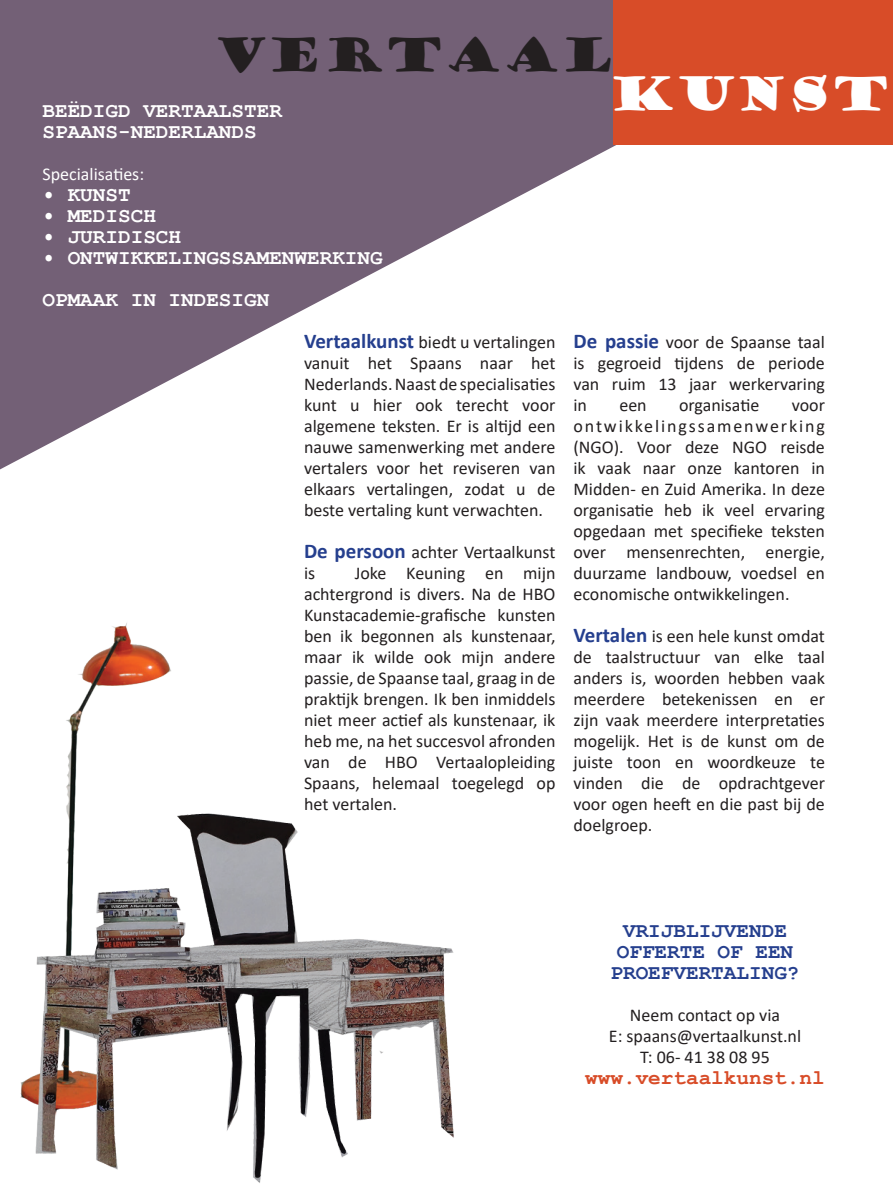
<style>
.page{position:relative;width:893px;height:1187px;background:#fff}
.page>*{position:absolute;margin:0;border:0;box-sizing:border-box;transform-origin:0 0}
.t1{font:45px "Goudy Stout";color:#231f20}
.t2{font:45px "Goudy Stout";color:#fff}
.Kop1{font:700 21px "Courier New";color:#fff}
.Kop1-2{font:700 21px/21px "Courier New";color:#253f8e;text-align:center}
.tekst{font:700 21px "Courier New";color:#d84c28}
.tekst-2{font:18px/21px "Calibri";color:#231f20;text-align:justify}
.Kop1-3{font:18px "Calibri";color:#fff}
.s1{font-weight:700;font-size:21px;color:#253f8e}
</style>
<div class="page">
<img style="left:20px;top:623px;width:434px;height:560px">
<svg style="left:0;top:0;width:616px;height:469px;fill:#736076"></svg>
<div style="left:614px;top:0;width:279px;height:145px;background:#d84c28"></div>
<p class="t1" style="left:215px;top:25px;width:401px">VERTAAL</p>
<p class="Kop1" style="left:43px;top:97px;width:241px">BEËDIGD VERTAALSTER</p>
<p class="Kop1" style="left:43px;top:118px;width:216px">SPAANS-NEDERLANDS</p>
<p class="t2" style="left:610px;top:64px;width:281px">KUNST</p>
<p class="Kop1-3" style="left:43px;top:162px;width:103px">Specialisaties:</p>
<p class="Kop1" style="left:43px;top:181px;width:90px">• KUNST</p>
<p class="Kop1" style="left:43px;top:202px;width:115px">• MEDISCH</p>
<p class="Kop1" style="left:43px;top:223px;width:140px">• JURIDISCH</p>
<p class="Kop1" style="left:43px;top:244px;width:342px">• ONTWIKKELINGSSAMENWERKING</p>
<p class="Kop1" style="left:43px;top:286px;width:228px">OPMAAK IN INDESIGN</p>
<p class="tekst-2" style="left:304px;top:331px;width:253px"><span class="s1">Vertaalkunst</span> biedt u vertalingen vanuit het Spaans naar het Nederlands. Naast de specialisaties kunt u hier ook terecht voor algemene teksten. Er is altijd een nauwe samenwerking met andere vertalers voor het reviseren van elkaars vertalingen, zodat u de beste vertaling kunt verwachten.</p>
<p class="tekst-2" style="left:304px;top:541px;width:253px"><span class="s1">De persoon</span> achter Vertaalkunst is</p>
<p class="tekst-2" style="left:304px;top:562px;width:253px;text-indent:51px">Joke Keuning en mijn achtergrond is divers. Na de HBO Kunstacademie-grafische kunsten ben ik begonnen als kunstenaar, maar ik wilde ook mijn andere passie, de Spaanse taal, graag in de praktijk brengen. Ik ben inmiddels niet meer actief als kunstenaar, ik heb me, na het succesvol afronden van de HBO Vertaalopleiding Spaans, helemaal toegelegd op het vertalen.</p>
<p class="tekst-2" style="left:573px;top:331px;width:253px"><span class="s1">De passie</span> voor de Spaanse taal is gegroeid tijdens de periode van ruim 13 jaar werkervaring in</p>
<p class="tekst-2" style="left:619px;top:394px;width:29px">een</p>
<p class="tekst-2" style="left:679px;top:394px;width:82px">organisatie</p>
<p class="tekst-2" style="left:573px;top:394px;width:253px;text-indent:218px">voor ontwikkelingssamenwerking (NGO). Voor deze NGO reisde ik vaak naar onze kantoren in Midden- en Zuid Amerika. In deze organisatie heb ik veel ervaring opgedaan met specifieke teksten over mensenrechten, energie, duurzame landbouw, voedsel en economische ontwikkelingen.</p>
<p class="tekst-2" style="left:573px;top:625px;width:253px"><span class="s1">Vertalen</span> is een hele kunst omdat de taalstructuur van elke taal anders is, woorden hebben vaak meerdere betekenissen en er zijn vaak meerdere interpretaties mogelijk. Het is de kunst om de juiste toon en woordkeuze te vinden die de opdrachtgever voor ogen heeft en die past bij de doelgroep.</p>
<p class="Kop1-2" style="left:610px;top:918px;width:190px">VRIJBLIJVENDE<br>OFFERTE OF EEN<br>PROEFVERTALING?</p>
<p class="tekst-2" style="left:630px;top:1003px;width:152px">Neem contact op via</p>
<p class="tekst-2" style="left:609px;top:1024px;width:194px">E: spaans@vertaalkunst.nl</p>
<p class="tekst-2" style="left:640px;top:1045px;width:131px">T: 06- 41 38 08 95</p>
<p class="tekst" style="left:585px;top:1063px;width:241px">www.vertaalkunst.nl</p>
</div>
